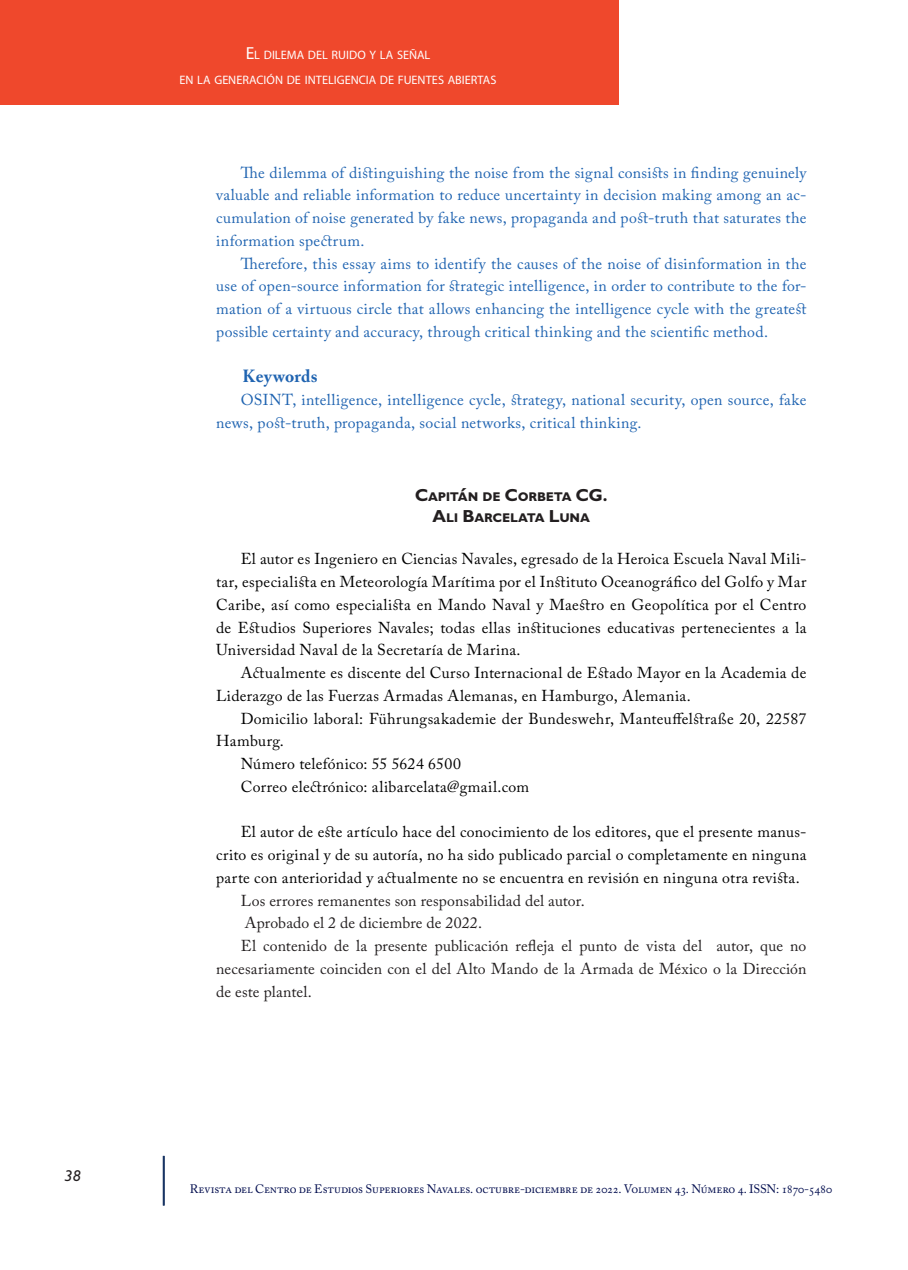
<style>
.page{position:relative;width:908px;height:1270px;background:#fff}
.page>*{position:absolute;margin:0;border:0;box-sizing:border-box;transform-origin:0 0}
._01_Títulos{font:700 17.5px "Gill Sans";letter-spacing:-.015em;color:#231f20}
.abstrat_tltle{font:700 17.5px "Adobe Caslon Pro";letter-spacing:.02em;color:#2064b1}
.abstract{font:15.75px/22.8px "Adobe Caslon Pro";letter-spacing:.02em;color:#000;text-align:justify}
.abstract-2{font:15.75px/22.8px "Adobe Caslon Pro";letter-spacing:.025em;color:#2064b1;text-align:justify}
.Resumen{font:15.75px/22.8px "Adobe Caslon Pro";letter-spacing:.01em;color:#231f20;text-align:justify}
.t1{font:italic 500 15.75px "Gill Sans";color:#231f20}
.t2{font:12.25px "Adobe Caslon Pro";letter-spacing:-.015em;color:#030e4f}
.t3{font:12.25px/24.5px "Myriad Pro";letter-spacing:.005em;color:#fff;text-align:center}
.s1{font-family:"Aller";font-weight:400;font-style:normal;color:#fff}
.s2{font-size:17.5px}
</style>
<div class="page">
<hr style="left:163px;top:1156px;width:2px;height:49px;background:#183463">
<div style="left:0;top:0;width:618px;height:104px;background:#ef482c"></div>
<p class="t1" style="left:64px;top:1166px;width:29px">38<span class="s1">38</span></p>
<p class="t3" style="left:179px;top:43px;width:319px"><span class="s2">E</span>L DILEMA DEL RUIDO Y LA SEÑAL<br>EN LA GENERACIÓN DE INTELIGENCIA DE FUENTES ABIERTAS</p>
<p class="abstract-2" style="left:216px;top:161px;width:592px;text-indent:24px">The dilemma of distinguishing the noise from the signal consists in finding genuinely valuable and reliable information to reduce uncertainty in decision making among an ac&shy;cumulation of noise generated by fake news, propaganda and post-truth that saturates the information spectrum.</p>
<p class="abstract-2" style="left:216px;top:252px;width:592px;text-indent:24px">Therefore, this essay aims to identify the causes of the noise of disinformation in the use of open-source information for strategic intelligence, in order to contribute to the for&shy;mation of a virtuous circle that allows enhancing the intelligence cycle with the greatest possible certainty and accuracy, through critical thinking and the scientific method.</p>
<p class="abstrat_tltle" style="left:242px;top:366px;width:77px">Keywords</p>
<p class="abstract-2" style="left:216px;top:388px;width:592px;text-indent:24px">OSINT, intelligence, intelligence cycle, strategy, national security, open source, fake news, post-truth, propaganda, social networks, critical thinking.</p>
<p class="_01_Títulos" style="left:415px;top:485px;width:194px">Capitán de Corbeta CG.</p>
<p class="_01_Títulos" style="left:433px;top:506px;width:159px">Ali Barcelata Luna</p>
<p class="abstract" style="left:216px;top:548px;width:592px;text-indent:24px">El autor es Ingeniero en Ciencias Navales, egresado de la Heroica Escuela Naval Mili&shy;tar, especialista en Meteorología Marítima por el Instituto Oceanográfico del Golfo y Mar Caribe, así como especialista en Mando Naval y Maestro en Geopolítica por el Centro de Estudios Superiores Navales; todas ellas instituciones educativas pertenecientes a la Universidad Naval de la Secretaría de Marina.</p>
<p class="abstract" style="left:216px;top:661px;width:592px;text-indent:24px">Actualmente es discente del Curso Internacional de Estado Mayor en la Academia de<br>Liderazgo de las Fuerzas Armadas Alemanas, en Hamburgo, Alemania.</p>
<p class="abstract" style="left:216px;top:707px;width:592px;text-indent:24px">Domicilio laboral: Führungsakademie der Bundeswehr, Manteuffelstraße 20, 22587<br>Hamburg.</p>
<p class="abstract" style="left:241px;top:752px;width:222px">Número telefónico: 55 5624 6500</p>
<p class="abstract" style="left:241px;top:775px;width:290px">Correo electrónico: alibarcelata@gmail.com</p>
<p class="abstract" style="left:216px;top:821px;width:592px;text-indent:24px">El autor de este artículo hace del conocimiento de los editores, que el presente manus&shy;crito es original y de su autoría, no ha sido publicado parcial o completamente en ninguna parte con anterioridad y actualmente no se encuentra en revisión en ninguna otra revista.</p>
<p class="Resumen" style="left:241px;top:889px;width:345px">Los errores remanentes son responsabilidad del autor.</p>
<p class="Resumen" style="left:245px;top:912px;width:239px">Aprobado el 2 de diciembre de 2022.</p>
<p class="Resumen" style="left:216px;top:934px;width:592px;text-indent:25px">El contenido de la presente publicación refleja el punto de vista del autor, que no necesariamente coinciden con el del Alto Mando de la Armada de México o la Dirección de este plantel.</p>
<p class="t2" style="left:190px;top:1182px;width:644px">Revista del Centro de Estudios Superiores Navales. octubre-diciembre de 2022. Volumen 43. Número 4. ISSN: 1870-5480</p>
</div>
